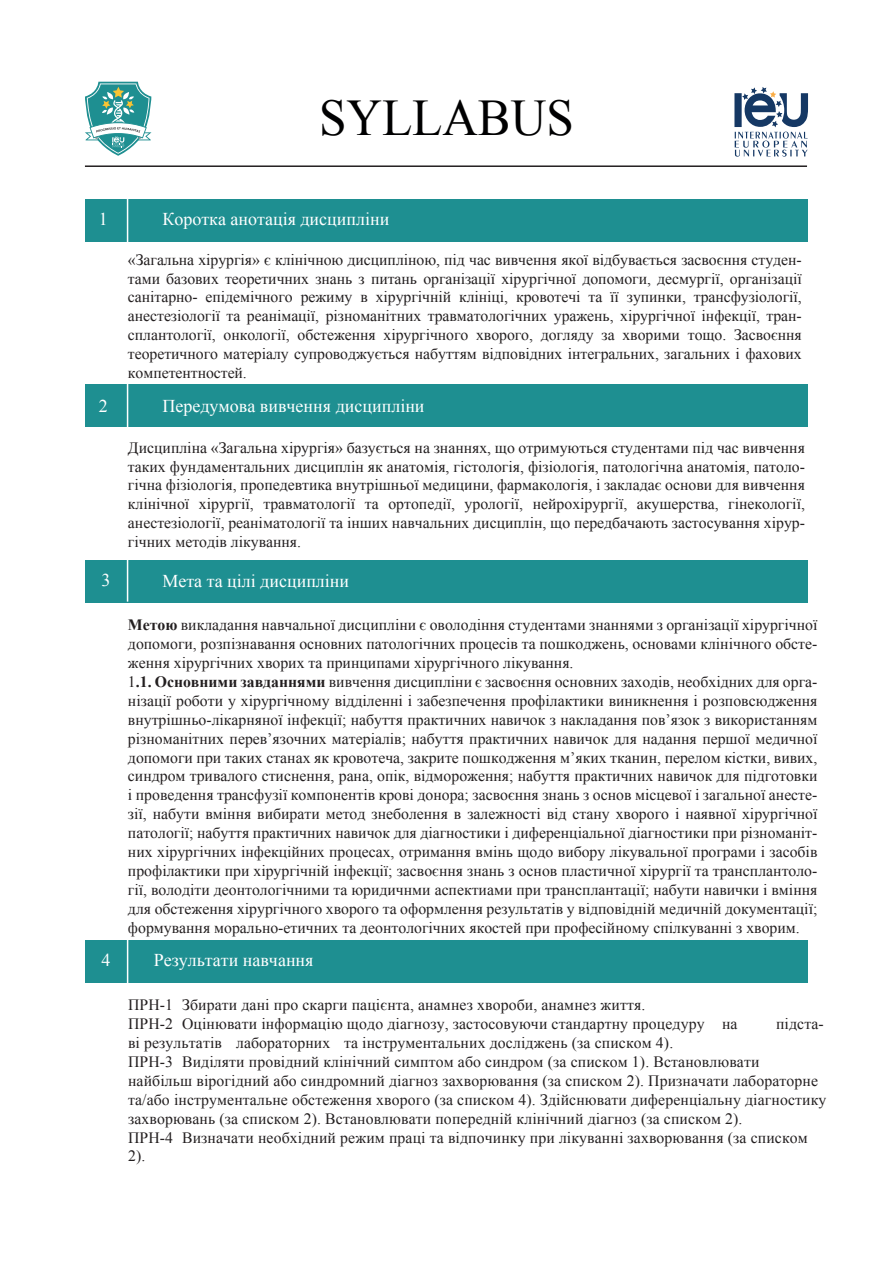
<style>
.page{position:relative;width:893px;height:1263px;background:#fff}
.page>*{position:absolute;margin:0;border:0;box-sizing:border-box;transform-origin:0 0}
.t1{font:51.45px "Times New Roman";color:#000001;scale:.96 1}
.t2{font:18px "Times New Roman";color:#fff}
.t3{font:15.75px/18.9px "Times New Roman";color:#231f20}
.s1{font-weight:700}
</style>
<div class="page">
<div style="left:85px;top:940px;width:723px;height:43px;background:#1e8f91"></div>
<div style="left:85px;top:199px;width:723px;height:43px;background:#1e8f91"></div>
<hr style="left:127px;top:195px;width:1px;height:51px;background:#fff">
<div style="left:85px;top:384px;width:723px;height:43px;background:#1e8f91"></div>
<hr style="left:127px;top:380px;width:1px;height:51px;background:#fff">
<div style="left:85px;top:561px;width:723px;height:42px;background:#1e8f91"></div>
<hr style="left:127px;top:551px;width:1px;height:51px;background:#fff">
<hr style="left:127px;top:936px;width:1px;height:51px;background:#fff">
<div style="left:734px;top:93px;width:8px;height:34px;background:#899bb1"></div>
<svg style="left:735px;top:87px;width:73px;height:70px"></svg>
<hr style="left:85px;top:165px;width:722px;height:2px;background:#231f20">
<svg style="left:85px;top:82px;width:66px;height:74px"></svg>
<h1 class="t1" style="left:319px;top:83px;width:267px">SYLLABUS</h1>
<p class="t2" style="left:99px;top:207px;width:10px">1</p>
<p class="t2" style="left:162px;top:207px;width:228px">Коротка анотація дисципліни</p>
<p class="t3" style="left:128px;top:250px;width:675px;text-align:justify">«Загальна хірургія» є клінічною дисципліною, під час вивчення якої відбувається засвоєння студен&shy;тами базових теоретичних знань з питань організації хірургічної допомоги, десмургії, організації санітарно- епідемічного режиму в хірургічній клініці, кровотечі та її зупинки, трансфузіології, анестезіології та реанімації, різноманітних травматологічних уражень, хірургічної інфекції, тран&shy;сплантології, онкології, обстеження хірургічного хворого, догляду за хворими тощо. Засвоєння теоретичного матеріалу супроводжується набуттям відповідних інтегральних, загальних і фахових компетентностей.</p>
<p class="t2" style="left:99px;top:394px;width:10px">2</p>
<p class="t2" style="left:162px;top:394px;width:264px">Передумова вивчення дисципліни</p>
<p class="t3" style="left:128px;top:438px;width:678px;text-align:justify">Дисципліна «Загальна хірургія» базується на знаннях, що отримуються студентами під час вивчення таких фундаментальних дисциплін як анатомія, гістологія, фізіологія, патологічна анатомія, патоло&shy;гічна фізіологія, пропедевтика внутрішньої медицини, фармакологія, і закладає основи для вивчення клінічної хірургії, травматології та ортопедії, урології, нейрохірургії, акушерства, гінекології, анестезіології, реаніматології та інших навчальних дисциплін, що передбачають застосування хірур&shy;гічних методів лікування.</p>
<p class="t2" style="left:102px;top:568px;width:10px">3</p>
<p class="t2" style="left:162px;top:569px;width:188px">Мета та цілі дисципліни</p>
<p class="t3" style="left:128px;top:615px;width:691px"><span class="s1">Метою</span> викладання навчальної дисципліни є оволодіння студентами знаннями з організації хірургічної допомоги, розпізнавання основних патологічних процесів та пошкоджень, основами клінічного обсте&shy;ження хірургічних хворих та принципами хірургічного лікування.<br>1<span class="s1">.1. Основними завданнями</span> вивчення дисципліни є засвоєння основних заходів, необхідних для орга&shy;нізації роботи у хірургічному відділенні і забезпечення профілактики виникнення і розповсюдження внутрішньо-лікарняної інфекції; набуття практичних навичок з накладання пов’язок з використанням різноманітних перев’язочних матеріалів; набуття практичних навичок для надання першої медичної допомоги при таких станах як кровотеча, закрите пошкодження м’яких тканин, перелом кістки, вивих, синдром тривалого стиснення, рана, опік, відмороження; набуття практичних навичок для підготовки і проведення трансфузії компонентів крові донора; засвоєння знань з основ місцевої і загальної анесте&shy;зії, набути вміння вибирати метод знеболення в залежності від стану хворого і наявної хірургічної патології; набуття практичних навичок для діагностики і диференціальної діагностики при різноманіт&shy;них хірургічних інфекційних процесах, отримання вмінь щодо вибору лікувальної програми і засобів профілактики при хірургічній інфекції; засвоєння знань з основ пластичної хірургії та трансплантоло&shy;гії, володіти деонтологічними та юридичнми аспектиами при трансплантації; набути навички і вміння для обстеження хірургічного хворого та оформлення результатів у відповідній медичній документації; формування морально-етичних та деонтологічних якостей при професійному спілкуванні з хворим.</p>
<p class="t2" style="left:102px;top:947px;width:10px">4</p>
<p class="t2" style="left:154px;top:948px;width:161px">Результати навчання</p>
<p class="t3" style="left:128px;top:995px;width:611px">ПРН-1 Збирати дані про скарги пацієнта, анамнез хвороби, анамнез життя.<br>ПРН-2 Оцінювати інформацію щодо діагнозу, застосовуючи стандартну процедуру на</p>
<p class="t3" style="left:776px;top:1014px;width:49px">підста-</p>
<p class="t3" style="left:128px;top:1033px;width:700px">ві результатів лабораторних та інструментальних досліджень (за списком 4).<br>ПРН-3 Виділяти провідний клінічний симптом або синдром (за списком 1). Встановлювати найбільш вірогідний або синдромний діагноз захворювання (за списком 2). Призначати лабораторне та/або інструментальне обстеження хворого (за списком 4). Здійснювати диференціальну діагностику захворювань (за списком 2). Встановлювати попередній клінічний діагноз (за списком 2).<br>ПРН-4 Визначати необхідний режим праці та відпочинку при лікуванні захворювання (за списком 2).</p>
</div>
